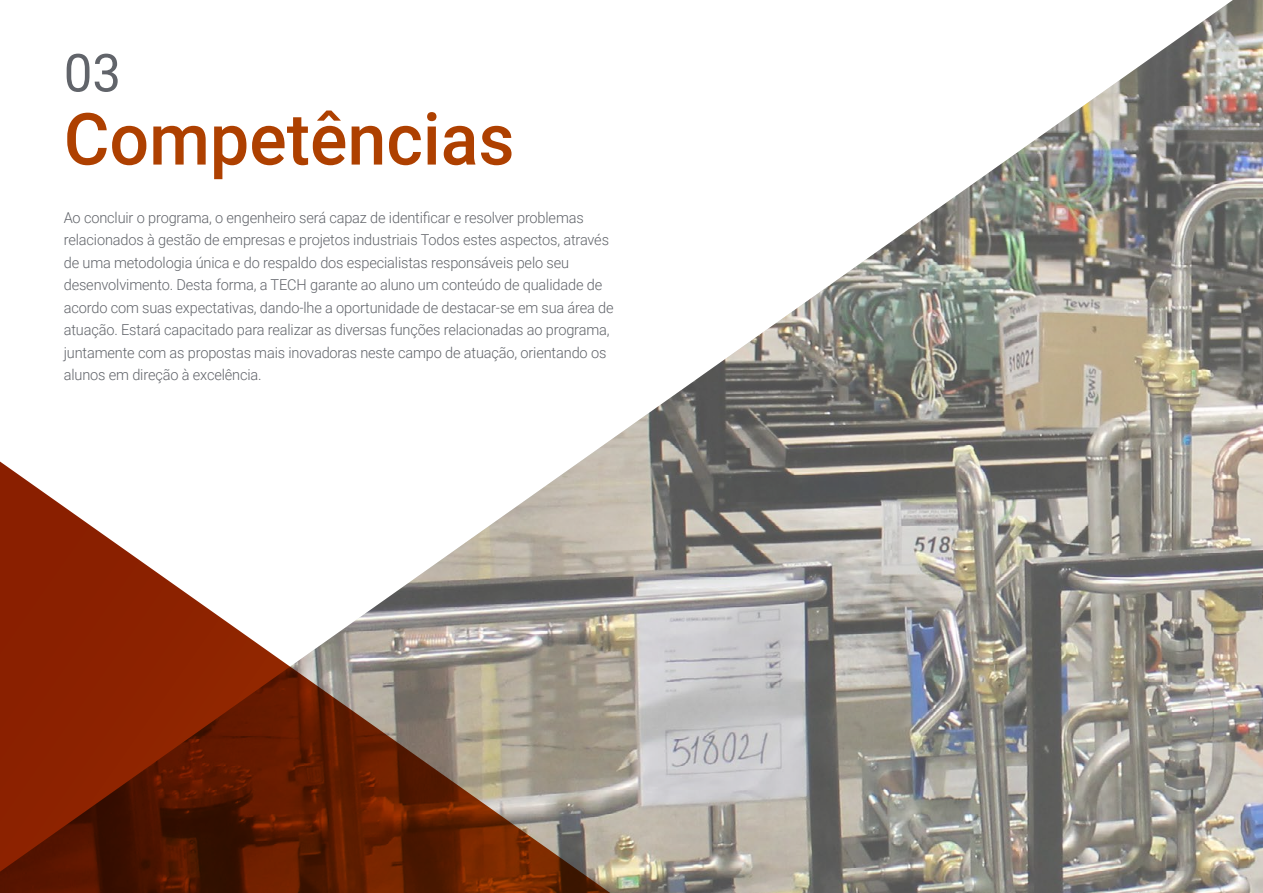
<style>
.page{position:relative;width:1263px;height:893px;background:#fff}
.page>*{position:absolute;margin:0;border:0;box-sizing:border-box;transform-origin:0 0}
.t1{font:500 72px "Roboto";color:#ae4000}
.t2{font:52.5px "Roboto";color:#61646a}
.t3{font:300 15px/22.5px "Roboto";letter-spacing:-.01em;color:#61646a}
</style>
<div class="page">
<img style="left:602px;top:0;width:661px;height:893px">
<svg style="left:0;top:446px;width:640px;height:447px"></svg>
<h2 class="t2" style="left:64px;top:36px;width:59px">03</h2>
<h1 class="t1" style="left:64px;top:89px;width:452px">Competências</h1>
<p class="t3" style="left:64px;top:205px;width:551px">Ao concluir o programa, o engenheiro será capaz de identificar e resolver problemas relacionados à gestão de empresas e projetos industriais Todos estes aspectos, através de uma metodologia única e do respaldo dos especialistas responsáveis pelo seu desenvolvimento. Desta forma, a TECH garante ao aluno um conteúdo de qualidade de acordo com suas expectativas, dando-lhe a oportunidade de destacar-se em sua área de atuação. Estará capacitado para realizar as diversas funções relacionadas ao programa, juntamente com as propostas mais inovadoras neste campo de atuação, orientando os alunos em direção à excelência.</p>
</div>
